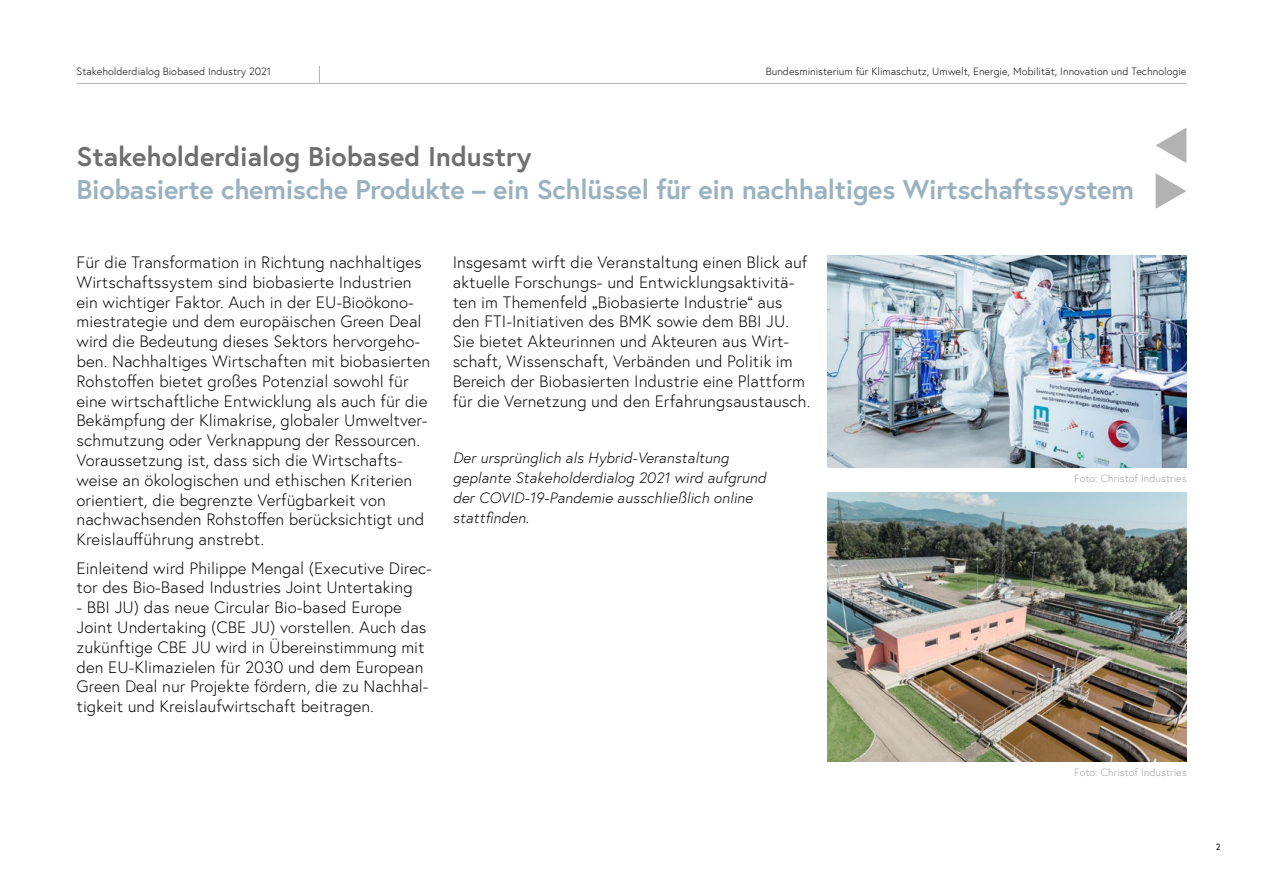
<style>
.page{position:relative;width:1263px;height:893px;background:#fff}
.page>*{position:absolute;margin:0;border:0;box-sizing:border-box;transform-origin:0 0}
.Head_2{font:700 27px/33px "Europa Austria";letter-spacing:-.01em;color:#9ab2c0}
.Fliess{font:300 16.5px/19.8px "Europa Austria";color:#000}
.Fliess-2{font:italic 300 15px/19.8px "Europa Austria";color:#000}
.BU_und_Kopf{font:300 10.5px "Europa Austria";color:#000}
.BU_und_Kopf-2{font:300 10.5px "Europa Austria";color:#9d9d9c}
.Fuss{font:9px "Europa Austria";color:#000}
.s1{color:#706f6f}
</style>
<div class="page">
<img style="left:828px;top:255px;width:358px;height:213px">
<hr style="left:77px;top:83px;width:1109px;height:1px;background:#b3b2b2">
<svg style="left:319px;top:66px;width:1px;height:17px"></svg>
<svg style="left:1156px;top:173px;width:30px;height:36px"></svg>
<svg style="left:1156px;top:128px;width:30px;height:35px"></svg>
<img style="left:828px;top:492px;width:359px;height:269px">
<p class="BU_und_Kopf" style="left:77px;top:65px;width:196px">Stakeholderdialog Biobased Industry 2021</p>
<p class="BU_und_Kopf" style="left:766px;top:65px;width:422px">Bundesministerium für Klimaschutz, Umwelt, Energie, Mobilität, Innovation und Technologie</p>
<p class="Head_2" style="left:77px;top:139px;width:1059px"><span class="s1">Stakeholderdialog Biobased Industry<br></span>Biobasierte chemische Produkte – ein Schlüssel für ein nachhaltiges Wirtschaftssystem</p>
<p class="Fliess" style="left:77px;top:252px;width:355px">Für die Transformation in Richtung nachhaltiges Wirtschaftssystem sind biobasierte Industrien ein wichtiger Faktor. Auch in der EU-Bioökono&shy;miestrategie und dem europäischen Green Deal wird die Bedeutung dieses Sektors hervorgeho&shy;ben. Nachhaltiges Wirtschaften mit biobasierten Rohstoffen bietet großes Potenzial sowohl für eine wirtschaftliche Entwicklung als auch für die Bekämpfung der Klimakrise, globaler Umweltver&shy;schmutzung oder Verknappung der Ressourcen.<br>Voraussetzung ist, dass sich die Wirtschafts&shy;weise an ökologischen und ethischen Kriterien orientiert, die begrenzte Verfügbarkeit von nachwachsenden Rohstoffen berücksichtigt und Kreislaufführung anstrebt.</p>
<p class="Fliess" style="left:77px;top:558px;width:357px">Einleitend wird Philippe Mengal (Executive Direc&shy;tor des Bio-Based Industries Joint Untertaking</p>
<p class="Fliess" style="left:77px;top:597px;width:354px">- BBI JU) das neue Circular Bio-based Europe Joint Undertaking (CBE JU) vorstellen. Auch das zukünftige CBE JU wird in Übereinstimmung mit den EU-Klimazielen für 2030 und dem European Green Deal nur Projekte fördern, die zu Nachhal&shy;tigkeit und Kreislaufwirtschaft beitragen.</p>
<p class="Fliess" style="left:453px;top:252px;width:359px">Insgesamt wirft die Veranstaltung einen Blick auf aktuelle Forschungs- und Entwicklungsaktivitä&shy;ten im Themenfeld „Biobasierte Industrie“ aus den FTI-Initiativen des BMK sowie dem BBI JU.<br>Sie bietet Akteurinnen und Akteuren aus Wirt&shy;schaft, Wissenschaft, Verbänden und Politik im Bereich der Biobasierten Industrie eine Plattform für die Vernetzung und den Erfahrungsaustausch.</p>
<p class="Fliess-2" style="left:453px;top:448px;width:315px">Der ursprünglich als Hybrid-Veranstaltung geplante Stakeholderdialog 2021 wird aufgrund der COVID-19-Pandemie ausschließlich online stattfinden.</p>
<p class="BU_und_Kopf-2" style="left:1074px;top:472px;width:114px">Foto: Christof Industries</p>
<p class="BU_und_Kopf-2" style="left:1074px;top:766px;width:114px">Foto: Christof Industries</p>
<p class="Fuss" style="left:1216px;top:841px;width:6px">2</p>
</div>
